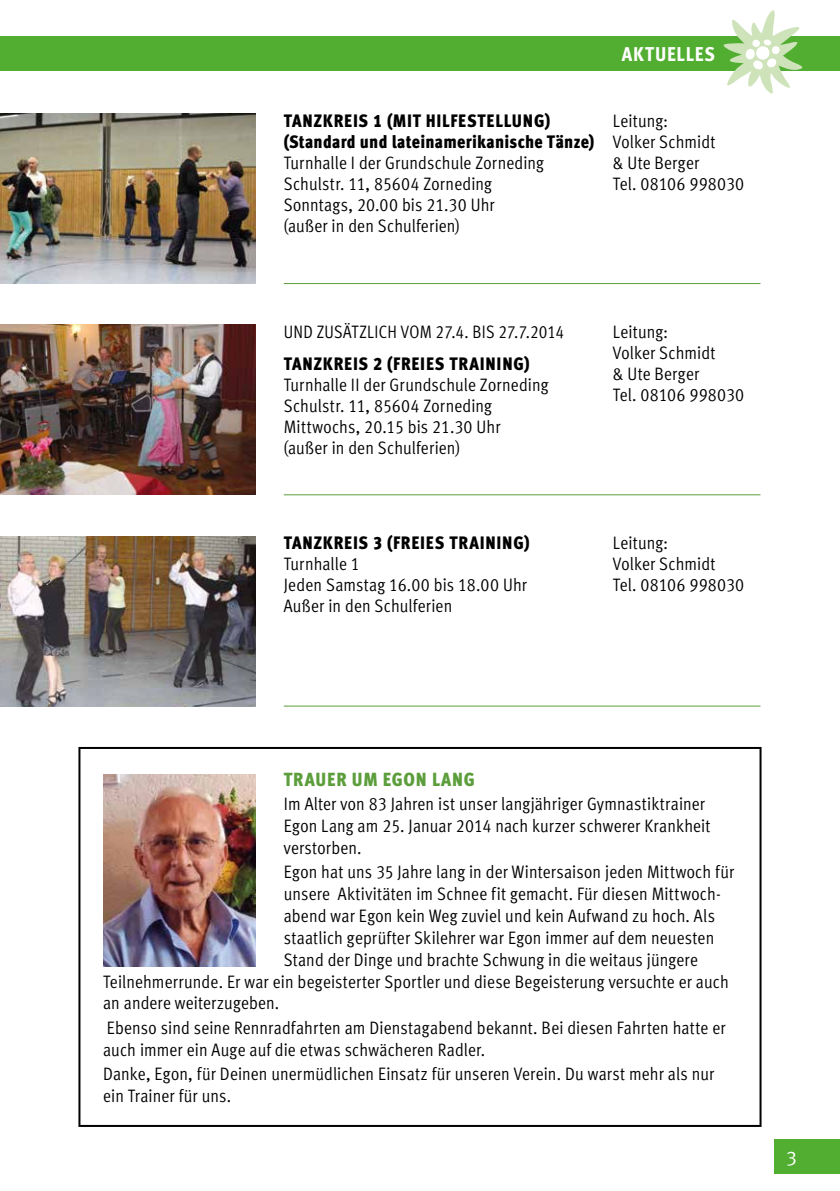
<style>
.page{position:relative;width:840px;height:1191px;background:#fff}
.page>*{position:absolute;margin:0;border:0;box-sizing:border-box;transform-origin:0 0}
.t1{font:20px "Meta Cond Extra Bold LF";letter-spacing:.045em;color:#fff}
.t2{font:20px "Meta Caps";color:#fff}
.t3{font:19px "Meta Cond Black LF";letter-spacing:.04em;color:#5c9e3b}
.t4{font:18px/21px "Meta Cond Normal LF";letter-spacing:.005em;color:#000}
.t5{font:18px/21px "Meta Cond Black LF";letter-spacing:.02em;color:#000}
.t6{font:18px "Meta Cond Black LF";letter-spacing:.04em;color:#000}
.t7{font:18px "Meta Cond Normal LF";letter-spacing:.005em;color:#000;scale:.96 1}
</style>
<div class="page">
<div style="left:774px;top:1140px;width:65px;height:34px;background:#51ae30"></div>
<hr style="left:283px;top:283px;width:477px;height:1px;background:#5c9e3b">
<hr style="left:283px;top:494px;width:477px;height:1px;background:#5c9e3b">
<hr style="left:283px;top:705px;width:477px;height:1px;background:#5c9e3b">
<img style="left:0;top:113px;width:255px;height:170px">
<img style="left:0;top:325px;width:255px;height:170px">
<div style="left:0;top:37px;width:839px;height:34px;background:#51ae30"></div>
<svg style="left:720px;top:10px;width:87px;height:84px"></svg>
<img style="left:0;top:536px;width:255px;height:170px">
<div style="left:78px;top:747px;width:683px;height:380px;border:2px solid #000"></div>
<img style="left:103px;top:774px;width:152px;height:192px">
<p class="t1" style="left:621px;top:42px;width:95px">AKTUELLES</p>
<p class="t5" style="left:283px;top:110px;width:312px">TANZKREIS 1 (MIT HILFESTELLUNG) (Standard und lateinamerikanische Tänze)</p>
<p class="t4" style="left:283px;top:152px;width:261px">Turnhalle I der Grundschule Zorneding<br>Schulstr. 11, 85604 Zorneding<br>Sonntags, 20.00 bis 21.30 Uhr<br>(außer in den Schulferien)</p>
<p class="t4" style="left:612px;top:110px;width:133px">Leitung:<br>Volker Schmidt<br>&amp; Ute Berger<br>Tel. 08106 998030</p>
<p class="t7" style="left:283px;top:321px;width:293px">UND ZUSÄTZLICH VOM 27.4. BIS 27.7.2014</p>
<p class="t6" style="left:283px;top:352px;width:247px">TANZKREIS 2 (FREIES TRAINING)</p>
<p class="t4" style="left:283px;top:374px;width:266px">Turnhalle II der Grundschule Zorneding<br>Schulstr. 11, 85604 Zorneding<br>Mittwochs, 20.15 bis 21.30 Uhr (außer in den Schulferien)</p>
<p class="t6" style="left:283px;top:532px;width:247px">TANZKREIS 3 (FREIES TRAINING)</p>
<p class="t4" style="left:283px;top:553px;width:245px">Turnhalle 1<br>Jeden Samstag 16.00 bis 18.00 Uhr<br>Außer in den Schulferien</p>
<p class="t4" style="left:612px;top:321px;width:133px">Leitung:<br>Volker Schmidt<br>&amp; Ute Berger<br>Tel. 08106 998030</p>
<p class="t4" style="left:612px;top:532px;width:133px">Leitung:<br>Volker Schmidt<br>Tel. 08106 998030</p>
<p class="t3" style="left:283px;top:767px;width:192px">TRAUER UM EGON LANG</p>
<p class="t4" style="left:283px;top:793px;width:428px;line-height:21.8px">Im Alter von 83 Jahren ist unser langjähriger Gymnastiktrainer<br>Egon Lang am 25. Januar 2014 nach kurzer schwerer Krankheit verstorben.</p>
<p class="t4" style="left:283px;top:861px;width:452px">Egon hat uns 35 Jahre lang in der Wintersaison jeden Mittwoch für</p>
<p class="t4" style="left:283px;top:883px;width:438px">unsere Aktivitäten im Schnee fit gemacht. Für diesen Mittwoch-</p>
<p class="t4" style="left:283px;top:905px;width:432px">abend war Egon kein Weg zuviel und kein Aufwand zu hoch. Als</p>
<p class="t4" style="left:283px;top:927px;width:432px">staatlich geprüfter Skilehrer war Egon immer auf dem neuesten</p>
<p class="t4" style="left:283px;top:948px;width:415px">Stand der Dinge und brachte Schwung in die weitaus jüngere</p>
<p class="t4" style="left:103px;top:970px;width:626px">Teilnehmerrunde. Er war ein begeisterter Sportler und diese Begeisterung versuchte er auch</p>
<p class="t4" style="left:103px;top:992px;width:177px">an andere weiterzugeben.</p>
<p class="t4" style="left:103px;top:1016px;width:623px;line-height:21.8px">Ebenso sind seine Rennradfahrten am Dienstagabend bekannt. Bei diesen Fahrten hatte er auch immer ein Auge auf die etwas schwächeren Radler.</p>
<p class="t4" style="left:103px;top:1063px;width:612px;line-height:21.8px">Danke, Egon, für Deinen unermüdlichen Einsatz für unseren Verein. Du warst mehr als nur ein Trainer für uns.</p>
<p class="t2" style="left:785px;top:1146px;width:12px">3</p>
</div>
